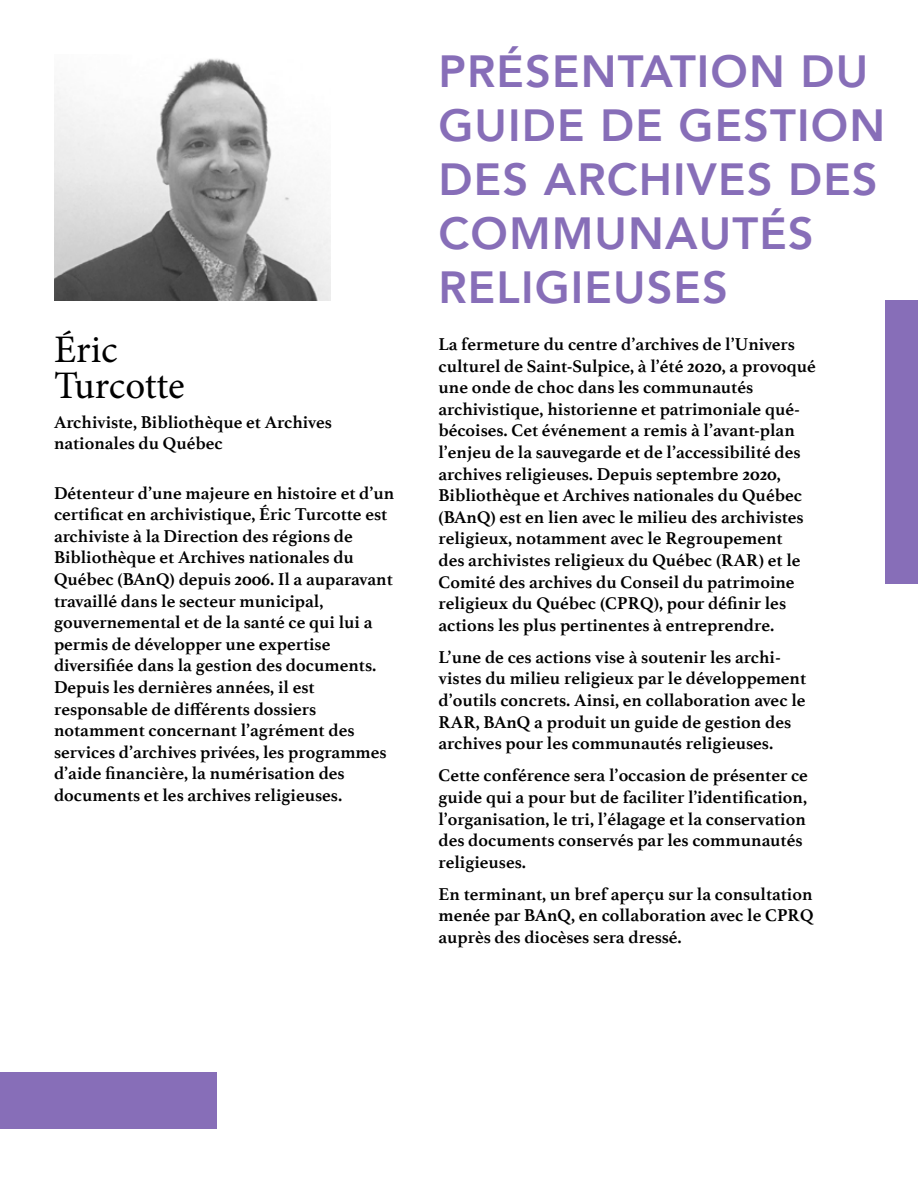
<style>
.page{position:relative;width:918px;height:1188px;background:#fff}
.page>*{position:absolute;margin:0;border:0;box-sizing:border-box;transform-origin:0 0}
.t1{font:800 45px/54px "Avenir";letter-spacing:.025em;color:#876eb8}
.t2{font:39px/36px "Minion Pro";letter-spacing:-.005em;color:#000}
.t3{font:700 18px/21.6px "Athelas";color:#000}
</style>
<div class="page">
<img style="left:54px;top:58px;width:276px;height:243px">
<div style="left:1px;top:1072px;width:216px;height:56px;background:#876eb8"></div>
<div style="left:886px;top:300px;width:32px;height:283px;background:#876eb8"></div>
<h2 class="t2" style="left:54px;top:332px;width:132px">Éric<br>Turcotte</h2>
<p class="t3" style="left:54px;top:411px;width:279px;line-height:21px">Archiviste, Bibliothèque et Archives nationales du Québec</p>
<p class="t3" style="left:54px;top:482px;width:342px">Détenteur d’une majeure en histoire et d’un certificat en archivistique, Éric Turcotte est archiviste à la Direction des régions de Bibliothèque et Archives nationales du Québec (BAnQ) depuis 2006. Il a auparavant travaillé dans le secteur municipal, gouvernemental et de la santé ce qui lui a permis de développer une expertise diversifiée dans la gestion des documents.<br>Depuis les dernières années, il est responsable de différents dossiers notamment concernant l’agrément des services d’archives privées, les programmes d’aide financière, la numérisation des documents et les archives religieuses.</p>
<h1 class="t1" style="left:438px;top:44px;width:448px">PRÉSENTATION DU<br>GUIDE DE GESTION<br>DES ARCHIVES DES<br>COMMUNAUTÉS<br>RELIGIEUSES</h1>
<p class="t3" style="left:438px;top:333px;width:379px">La fermeture du centre d’archives de l’Univers culturel de Saint-Sulpice, à l’été 2020, a provoqué une onde de choc dans les communautés archivistique, historienne et patrimoniale qué&shy;bécoises. Cet événement a remis à l’avant-plan l’enjeu de la sauvegarde et de l’accessibilité des archives religieuses. Depuis septembre 2020, Bibliothèque et Archives nationales du Québec (BAnQ) est en lien avec le milieu des archivistes religieux, notamment avec le Regroupement<br>des archivistes religieux du Québec (RAR) et le Comité des archives du Conseil du patrimoine religieux du Québec (CPRQ), pour définir les actions les plus pertinentes à entreprendre.</p>
<p class="t3" style="left:438px;top:646px;width:369px">L’une de ces actions vise à soutenir les archi&shy;vistes du milieu religieux par le développement d’outils concrets. Ainsi, en collaboration avec le RAR, BAnQ a produit un guide de gestion des archives pour les communautés religieuses.</p>
<p class="t3" style="left:438px;top:764px;width:371px">Cette conférence sera l’occasion de présenter ce guide qui a pour but de faciliter l’identification, l’organisation, le tri, l’élagage et la conservation des documents conservés par les communautés religieuses.</p>
<p class="t3" style="left:438px;top:883px;width:377px;text-align:justify">En terminant, un bref aperçu sur la consultation menée par BAnQ, en collaboration avec le CPRQ auprès des diocèses sera dressé.</p>
</div>
